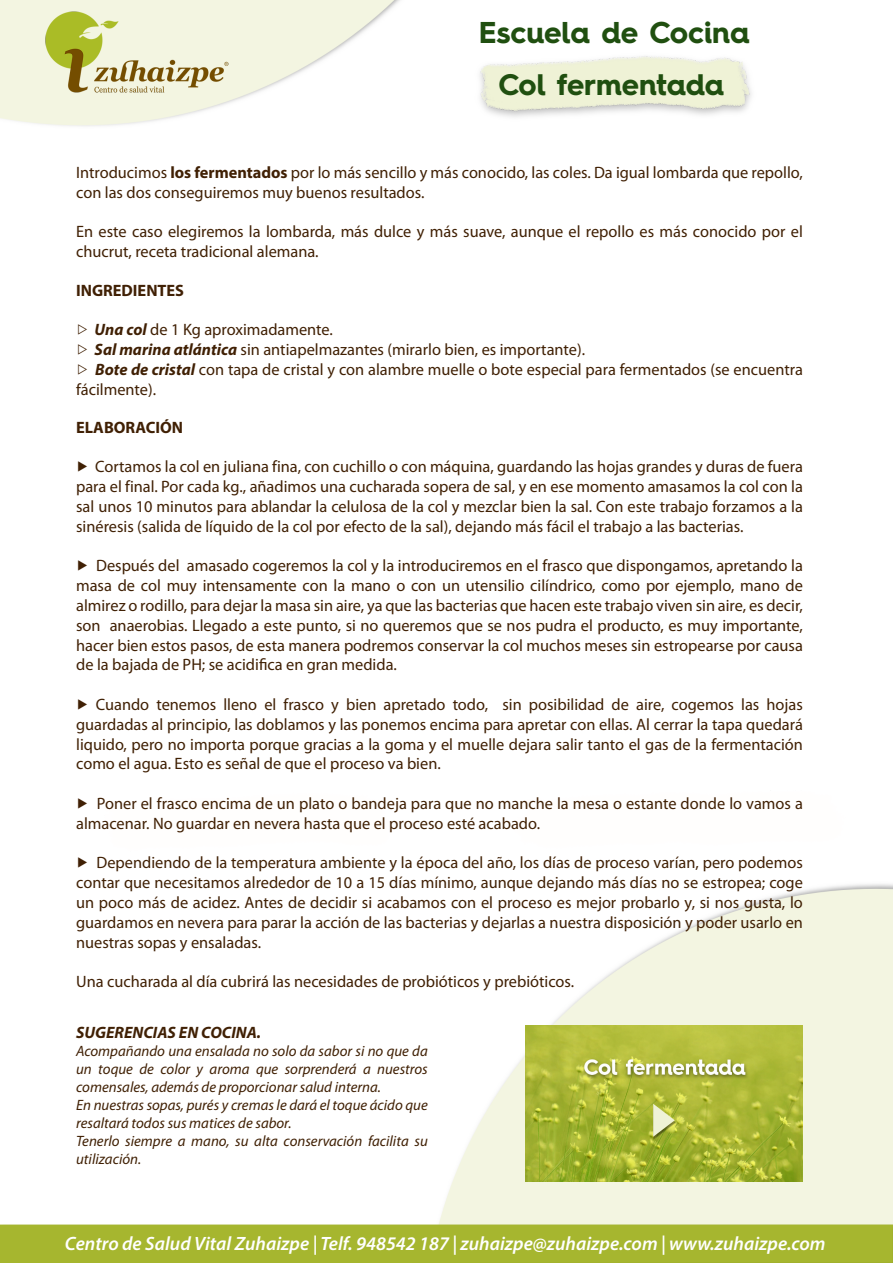
<style>
.page{position:relative;width:893px;height:1263px;background:#fff}
.page>*{position:absolute;margin:0;border:0;box-sizing:border-box;transform-origin:0 0}
.t1{font:700 30.15px "Hurme Geometric Sans 4";letter-spacing:-.005em;color:#204f10}
.t2{font:700 29.85px "Hurme Geometric Sans 4";letter-spacing:-.01em;color:#204f10}
.t3{font:italic 600 19.35px "Myriad Pro";color:#fff}
.t4{font:16.5px/19.8px "Myriad Pro";color:#402004}
.t5{font:700 16.5px "Myriad Pro";color:#402004}
.t6{font:italic 700 16.5px "Myriad Pro";color:#402004}
.t7{font:italic 15px/18px "Myriad Pro";color:#402004}
.s1{font-weight:700}
.s2{font-weight:700;font-style:italic}
</style>
<div class="page">
<img style="left:439px;top:884px;width:454px;height:340px">
<img style="left:525px;top:1026px;width:278px;height:156px">
<div style="left:0;top:1224px;width:893px;height:39px;background:#a6b62f"></div>
<img style="left:480px;top:56px;width:269px;height:56px">
<img style="left:0;top:0;width:400px;height:126px">
<img style="left:46px;top:12px;width:183px;height:81px">
<img style="left:653px;top:1105px;width:23px;height:34px">
<svg style="left:653px;top:1104px;width:22px;height:33px"></svg>
<h1 class="t1" style="left:479px;top:18px;width:272px">Escuela de Cocina</h1>
<h2 class="t2" style="left:498px;top:71px;width:227px">Col fermentada</h2>
<p class="t4" style="left:76px;top:164px;width:728px">Introducimos <span class="s1">los fermentados</span> por lo más sencillo y más conocido, las coles. Da igual lombarda que repollo, con las dos conseguiremos muy buenos resultados.</p>
<p class="t4" style="left:76px;top:223px;width:728px">En este caso elegiremos la lombarda, más dulce y más suave, aunque el repollo es más conocido por el chucrut, receta tradicional alemana.</p>
<p class="t5" style="left:76px;top:283px;width:109px">INGREDIENTES</p>
<p class="t4" style="left:76px;top:321px;width:728px">▷ <span class="s2">Una col</span> de 1 Kg aproximadamente.<br>▷ <span class="s2">Sal marina atlántica</span> sin antiapelmazantes (mirarlo bien, es importante).<br>▷ <span class="s2">Bote de cristal</span> con tapa de cristal y con alambre muelle o bote especial para fermentados (se encuentra fácilmente).</p>
<p class="t5" style="left:76px;top:420px;width:108px">ELABORACIÓN</p>
<p class="t4" style="left:76px;top:458px;width:728px;text-align:justify">▶ Cortamos la col en juliana fina, con cuchillo o con máquina, guardando las hojas grandes y duras de fuera para el final. Por cada kg., añadimos una cucharada sopera de sal, y en ese momento amasamos la col con la sal unos 10 minutos para ablandar la celulosa de la col y mezclar bien la sal. Con este trabajo forzamos a la sinéresis (salida de líquido de la col por efecto de la sal), dejando más fácil el trabajo a las bacterias.</p>
<p class="t4" style="left:76px;top:557px;width:728px;text-align:justify">▶ Después del amasado cogeremos la col y la introduciremos en el frasco que dispongamos, apretando la masa de col muy intensamente con la mano o con un utensilio cilíndrico, como por ejemplo, mano de almirez o rodillo, para dejar la masa sin aire, ya que las bacterias que hacen este trabajo viven sin aire, es decir, son anaerobias. Llegado a este punto, si no queremos que se nos pudra el producto, es muy importante, hacer bien estos pasos, de esta manera podremos conservar la col muchos meses sin estropearse por causa de la bajada de PH; se acidifica en gran medida.</p>
<p class="t4" style="left:76px;top:696px;width:728px;text-align:justify">▶ Cuando tenemos lleno el frasco y bien apretado todo, sin posibilidad de aire, cogemos las hojas guardadas al principio, las doblamos y las ponemos encima para apretar con ellas. Al cerrar la tapa quedará liquido, pero no importa porque gracias a la goma y el muelle dejara salir tanto el gas de la fermentación como el agua. Esto es señal de que el proceso va bien.</p>
<p class="t4" style="left:76px;top:795px;width:728px">▶ Poner el frasco encima de un plato o bandeja para que no manche la mesa o estante donde lo vamos a almacenar. No guardar en nevera hasta que el proceso esté acabado.</p>
<p class="t4" style="left:76px;top:854px;width:728px;text-align:justify">▶ Dependiendo de la temperatura ambiente y la época del año, los días de proceso varían, pero podemos contar que necesitamos alrededor de 10 a 15 días mínimo, aunque dejando más días no se estropea; coge un poco más de acidez. Antes de decidir si acabamos con el proceso es mejor probarlo y, si nos gusta, lo guardamos en nevera para parar la acción de las bacterias y dejarlas a nuestra disposición y poder usarlo en nuestras sopas y ensaladas.</p>
<p class="t4" style="left:76px;top:973px;width:499px">Una cucharada al día cubrirá las necesidades de probióticos y prebióticos.</p>
<p class="t6" style="left:76px;top:1026px;width:186px">SUGERENCIAS EN COCINA.</p>
<p class="t7" style="left:76px;top:1043px;width:353px">Acompañando una ensalada no solo da sabor si no que da un toque de color y aroma que sorprenderá a nuestros comensales, además de proporcionar salud interna.<br>En nuestras sopas, purés y cremas le dará el toque ácido que resaltará todos sus matices de sabor.<br>Tenerlo siempre a mano, su alta conservación facilita su utilización.</p>
<p class="t3" style="left:65px;top:1236px;width:762px">Centro de Salud Vital Zuhaizpe | Telf. 948542 187 | zuhaizpe@zuhaizpe.com | www.zuhaizpe.com</p>
</div>
